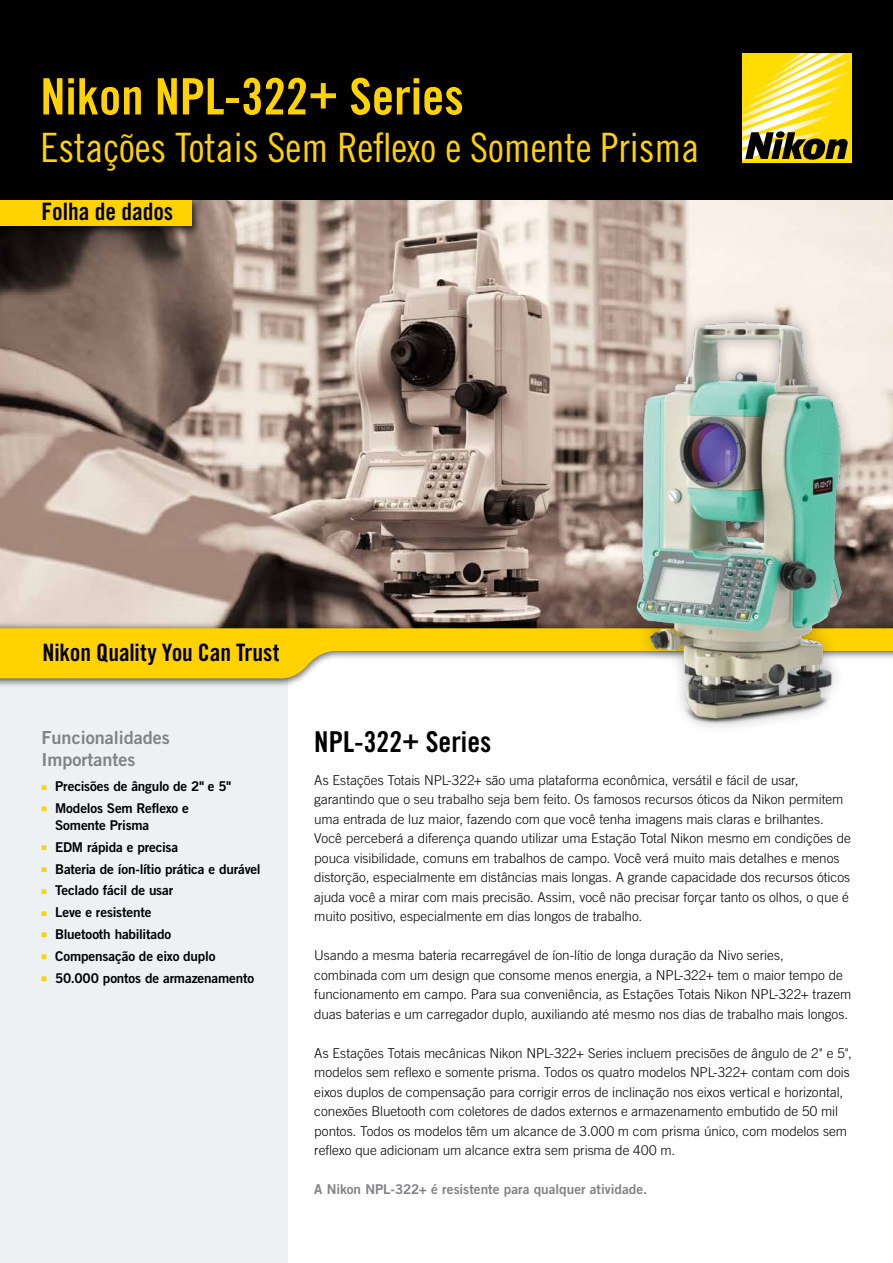
<style>
.page{position:relative;width:893px;height:1263px;background:#fff}
.page>*{position:absolute;margin:0;border:0;box-sizing:border-box;transform-origin:0 0}
.t1{font:50.25px "Trade Gothic LT Std Bd Cn 20";color:#ffd200}
.t2{font:40.5px "Trade Gothic LT Std Cn 18";color:#ffd200}
.t3{font:28.8px "Trade Gothic LT Std Bd Cn 20";color:#000}
.t4{font:24px "Trade Gothic LT Std Bd Cn 20";color:#000}
.t5{font:18px/21.6px "Trade Gothic LT Std Bd 2";color:#808285}
.t6{font:300 13.5px/19.5px "Trade Gothic LT Std";color:#000}
.t7{font:13.5px/16.5px "Trade Gothic LT Std Bd 2";letter-spacing:-.01em;color:#000}
.t8{font:13.5px "Trade Gothic LT Std Bd 2";color:#808285}
.s1{color:#ffd200}
</style>
<div class="page">
<img style="left:0;top:199px;width:893px;height:423px">
<div style="left:0;top:194px;width:203px;height:43px;background:#000;opacity:.75"></div>
<div style="left:0;top:199px;width:192px;height:27px;background:#ffd200"></div>
<div style="left:0;top:0;width:893px;height:199px;background:#000"></div>
<div style="left:0;top:642px;width:287px;height:621px;background:#eef1f3"></div>
<div style="left:0;top:622px;width:893px;height:66px;background:#000;opacity:.75"></div>
<svg style="left:0;top:628px;width:893px;height:52px;fill:#ffd200"></svg>
<div style="left:623px;top:307px;width:232px;height:429px;background:#000;opacity:.3"></div>
<img style="left:627px;top:311px;width:224px;height:425px">
<div style="left:742px;top:53px;width:110px;height:110px;background:#fd0"></div>
<svg style="left:742px;top:53px;width:110px;height:107px"></svg>
<h1 class="t1" style="left:40px;top:66px;width:425px">Nikon NPL-322+ Series</h1>
<h2 class="t2" style="left:40px;top:124px;width:661px">Estações Totais Sem Reflexo e Somente Prisma</h2>
<h3 class="t4" style="left:41px;top:197px;width:133px">Folha de dados</h3>
<h3 class="t4" style="left:43px;top:638px;width:239px">Nikon Quality You Can Trust</h3>
<h3 class="t5" style="left:42px;top:727px;width:130px">Funcionalidades<br>Importantes</h3>
<p class="t7" style="left:42px;top:778px;width:191px"><span class="s1">■</span> Precisões de ângulo de 2" e 5"</p>
<p class="t7" style="left:55px;top:800px;width:135px;text-indent:-13px"><span class="s1">■</span> Modelos Sem Reflexo e<br>Somente Prisma</p>
<p class="t7" style="left:42px;top:838px;width:138px"><span class="s1">■</span> EDM rápida e precisa</p>
<p class="t7" style="left:42px;top:860px;width:220px"><span class="s1">■</span> Bateria de íon-lítio prática e durável</p>
<p class="t7" style="left:42px;top:882px;width:133px"><span class="s1">■</span> Teclado fácil de usar</p>
<p class="t7" style="left:42px;top:904px;width:111px"><span class="s1">■</span> Leve e resistente</p>
<p class="t7" style="left:42px;top:926px;width:131px"><span class="s1">■</span> Bluetooth habilitado</p>
<p class="t7" style="left:42px;top:948px;width:175px"><span class="s1">■</span> Compensação de eixo duplo</p>
<p class="t7" style="left:42px;top:970px;width:214px"><span class="s1">■</span> 50.000 pontos de armazenamento</p>
<h3 class="t3" style="left:314px;top:724px;width:178px">NPL-322+ Series</h3>
<p class="t6" style="left:314px;top:770px;width:538px">As Estações Totais NPL-322+ são uma plataforma econômica, versátil e fácil de usar, garantindo que o seu trabalho seja bem feito. Os famosos recursos óticos da Nikon permitem uma entrada de luz maior, fazendo com que você tenha imagens mais claras e brilhantes.<br>Você perceberá a diferença quando utilizar uma Estação Total Nikon mesmo em condições de pouca visibilidade, comuns em trabalhos de campo. Você verá muito mais detalhes e menos distorção, especialmente em distâncias mais longas. A grande capacidade dos recursos óticos ajuda você a mirar com mais precisão. Assim, você não precisar forçar tanto os olhos, o que é muito positivo, especialmente em dias longos de trabalho.</p>
<p class="t6" style="left:314px;top:946px;width:539px">Usando a mesma bateria recarregável de íon-lítio de longa duração da Nivo series,<br>combinada com um design que consome menos energia, a NPL-322+ tem o maior tempo de funcionamento em campo. Para sua conveniência, as Estações Totais Nikon NPL-322+ trazem duas baterias e um carregador duplo, auxiliando até mesmo nos dias de trabalho mais longos.</p>
<p class="t6" style="left:314px;top:1043px;width:539px">As Estações Totais mecânicas Nikon NPL-322+ Series incluem precisões de ângulo de 2" e 5", modelos sem reflexo e somente prisma. Todos os quatro modelos NPL-322+ contam com dois eixos duplos de compensação para corrigir erros de inclinação nos eixos vertical e horizontal, conexões Bluetooth com coletores de dados externos e armazenamento embutido de 50 mil pontos. Todos os modelos têm um alcance de 3.000 m com prisma único, com modelos sem reflexo que adicionam um alcance extra sem prisma de 400 m.</p>
<p class="t8" style="left:314px;top:1181px;width:334px">A Nikon NPL-322+ é resistente para qualquer atividade.</p>
</div>
